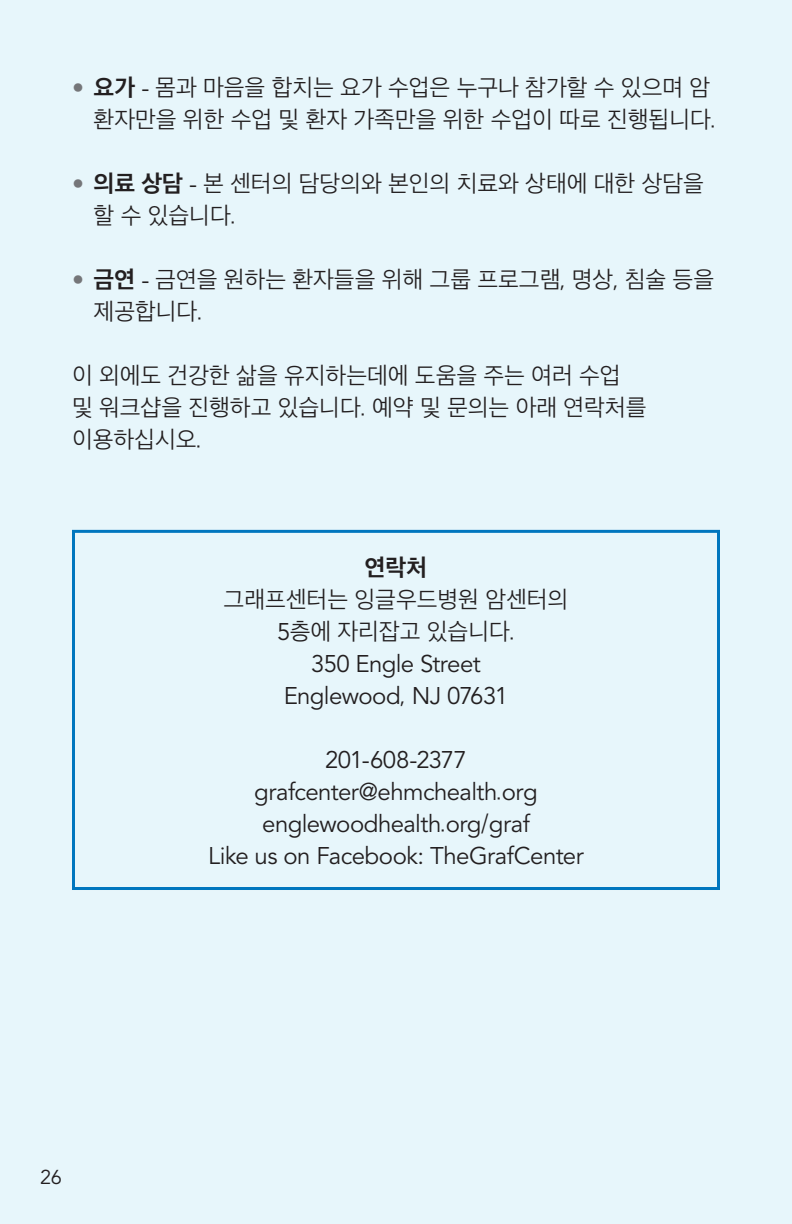
<style>
.page{position:relative;width:792px;height:1224px;background:#e7f6fb}
.page>*{position:absolute;margin:0;border:0;box-sizing:border-box;transform-origin:0 0}
.Body_KO{font:300 24px/32px "Apple SD Gothic Neo";color:#231f20}
.Body_KO_centered{font:24px "Avenir LT Std";letter-spacing:-.025em;color:#231f20}
.Body_KO_centered-2{font:300 24px/32px "Apple SD Gothic Neo";color:#231f20;text-align:center}
.H3_KO_centered{font:700 24px "Apple SD Gothic Neo";color:#231f20}
.t1{font:20px "Avenir LT Std";color:#231f20}
.s1{font-family:"Avenir LT Std";font-weight:400;color:#757679}
.s2{font-weight:700}
.s3{font-family:"Avenir LT Std";font-weight:400}
.s4{font-family:"Apple SD Gothic Neo";font-weight:300}
</style>
<div class="page">
<div style="left:72px;top:530px;width:648px;height:360px;border:3px solid #0076be"></div>
<p class="Body_KO" style="left:72px;top:73px;width:646px;text-align:right"><span class="s1">•</span> <span class="s2">요가</span> <span class="s3">-</span> 몸과 마음을 합치는 요가 수업은 누구나 참가할 수 있으며 암 환자만을 위한 수업 및 환자 가족만을 위한 수업이 따로 진행됩니다.</p>
<p class="Body_KO" style="left:94px;top:169px;width:612px;text-indent:-22px"><span class="s1">•</span> <span class="s2">의료 상담</span> <span class="s3">-</span> 본 센터의 담당의와 본인의 치료와 상태에 대한 상담을 할 수 있습니다.</p>
<p class="Body_KO" style="left:94px;top:265px;width:622px;text-indent:-22px"><span class="s1">•</span> <span class="s2">금연</span> <span class="s3">-</span> 금연을 원하는 환자들을 위해 그룹 프로그램, 명상, 침술 등을 제공합니다.</p>
<p class="Body_KO" style="left:72px;top:361px;width:576px">이 외에도 건강한 삶을 유지하는데에 도움을 주는 여러 수업 및 워크샵을 진행하고 있습니다. 예약 및 문의는 아래 연락처를 이용하십시오.</p>
<p class="H3_KO_centered" style="left:365px;top:554px;width:64px">연락처</p>
<p class="Body_KO_centered-2" style="left:224px;top:585px;width:346px">그래프센터는 잉글우드병원 암센터의<br><span class="s3">5</span>층에 자리잡고 있습니다.</p>
<p class="Body_KO_centered" style="left:311px;top:650px;width:171px">350 Engle Street</p>
<p class="Body_KO_centered" style="left:284px;top:682px;width:226px">Englewood<span class="s4">,</span> NJ 07631</p>
<p class="Body_KO_centered" style="left:325px;top:746px;width:143px">201-608-2377</p>
<p class="Body_KO_centered" style="left:254px;top:778px;width:285px">grafcenter@ehmchealth<span class="s4">.</span>org</p>
<p class="Body_KO_centered" style="left:262px;top:810px;width:269px">englewoodhealth<span class="s4">.</span>org<span class="s4">/</span>graf</p>
<p class="Body_KO_centered" style="left:208px;top:842px;width:377px">Like us on Facebook: TheGrafCenter</p>
<p class="t1" style="left:40px;top:1166px;width:23px">26</p>
</div>
